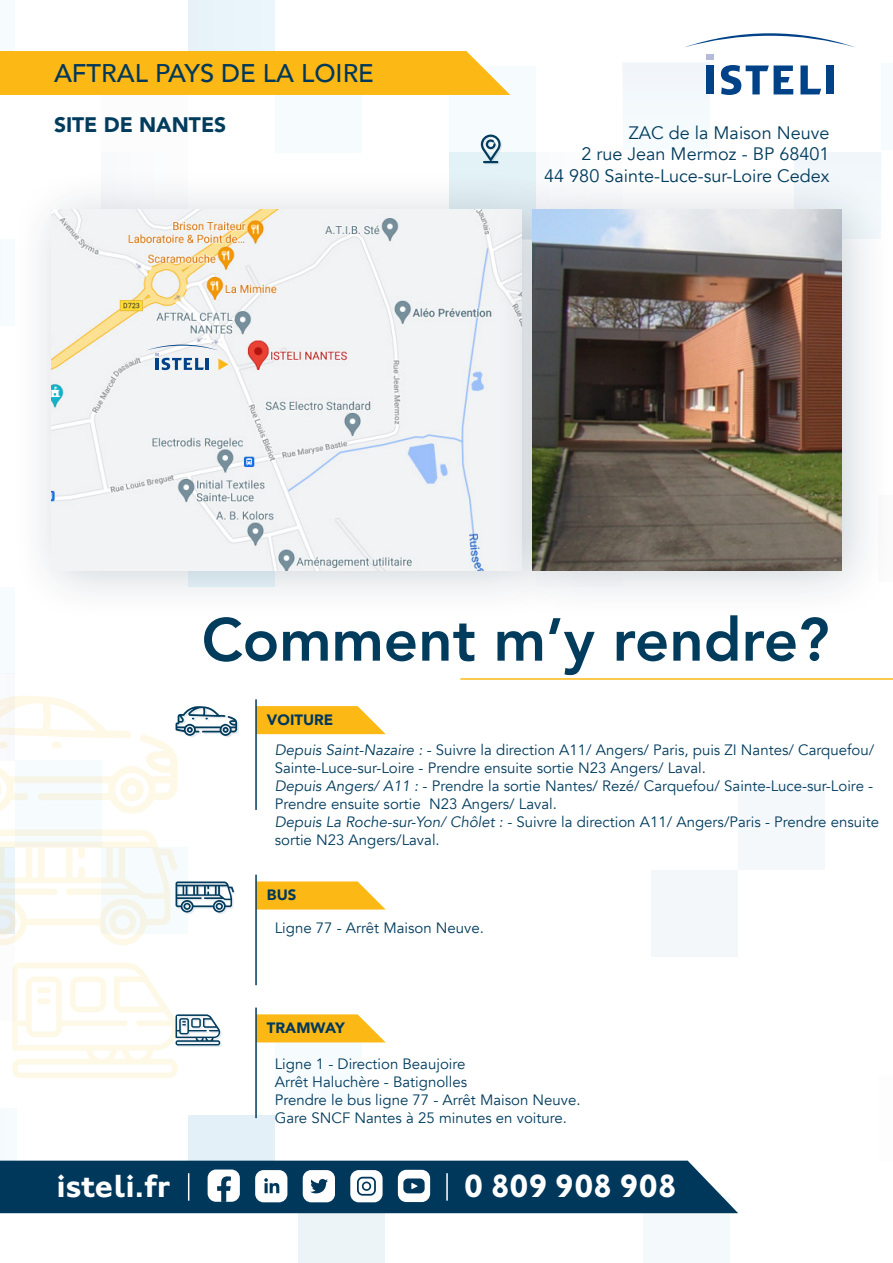
<style>
.page{position:relative;width:893px;height:1263px;background:#fff}
.page>*{position:absolute;margin:0;border:0;box-sizing:border-box;transform-origin:0 0}
.t1{font:800 60px "Avenir";color:#023c5d}
.t2{font:700 33px "Johnston ITC Std";letter-spacing:-.02em;color:#fff}
.t3{font:500 25.5px "Avenir";color:#00385c}
.t4{font:900 21px "Avenir";color:#023c5d}
.t5{font:18px "Avenir";color:#023c5d}
.t6{font:15px/18px "Avenir";color:#023c5d}
.t7{font:900 15px "Avenir";color:#00385c}
</style>
<div class="page">
<div style="left:0;top:674px;width:15px;height:86px;background:#f9f9fc"></div>
<div style="left:0;top:0;width:15px;height:66px;background:#f6fbfe"></div>
<div style="left:0;top:239px;width:15px;height:87px;background:#f6fbfd"></div>
<div style="left:102px;top:152px;width:86px;height:87px;background:#fbfbfd"></div>
<div style="left:0;top:587px;width:15px;height:87px;background:#f6fbfe"></div>
<div style="left:651px;top:870px;width:87px;height:87px;background:#f3f7fa"></div>
<div style="left:15px;top:760px;width:87px;height:87px;background:#f6fbfe"></div>
<div style="left:449px;top:66px;width:87px;height:86px;background:#f6fbfe"></div>
<div style="left:449px;top:152px;width:87px;height:87px;background:#e3f2f7"></div>
<div style="left:188px;top:1115px;width:87px;height:87px;background:#e3f0f8"></div>
<div style="left:275px;top:1016px;width:87px;height:87px;background:#f6fbfe"></div>
<div style="left:738px;top:783px;width:86px;height:87px;background:#f4f8fb"></div>
<div style="left:623px;top:63px;width:87px;height:87px;background:#f4f9fc"></div>
<div style="left:298px;top:1189px;width:86px;height:74px;background:#ecf4f7"></div>
<div style="left:881px;top:63px;width:12px;height:87px;background:#f6fbfe"></div>
<div style="left:794px;top:152px;width:87px;height:87px;background:#f1f6fa"></div>
<div style="left:275px;top:66px;width:87px;height:87px;background:#f6fbfe"></div>
<div style="left:643px;top:1197px;width:87px;height:66px;background:#f4f9fb"></div>
<div style="left:0;top:1108px;width:17px;height:87px;background:#f6fbfd"></div>
<div style="left:188px;top:0;width:87px;height:66px;background:#e9f4fa"></div>
<div style="left:0;top:51px;width:510px;height:44px;background:#fcb814"></div>
<svg style="left:0;top:830px;width:235px;height:115px"></svg>
<svg style="left:12px;top:963px;width:210px;height:115px"></svg>
<svg style="left:257px;top:706px;width:129px;height:28px;background:#fcc02e"></svg>
<svg style="left:257px;top:881px;width:128px;height:28px;background:#fcc030"></svg>
<svg style="left:257px;top:1014px;width:128px;height:28px;background:#fcc02f"></svg>
<hr style="left:255px;top:699px;width:2px;height:111px;background:#023c5d">
<hr style="left:255px;top:875px;width:2px;height:110px;background:#023c5d">
<hr style="left:255px;top:1007px;width:2px;height:111px;background:#023c5d">
<hr style="left:460px;top:678px;width:433px;height:2px;background:#fcb814">
<svg style="left:0;top:696px;width:239px;height:118px"></svg>
<div style="left:10px;top:167px;width:566px;height:456px;background:#092840;opacity:.2"></div>
<img style="left:51px;top:209px;width:441px;height:361px">
<div style="left:492px;top:167px;width:401px;height:456px;background:#092840;opacity:.2"></div>
<img style="left:533px;top:209px;width:309px;height:361px">
<svg style="left:481px;top:135px;width:21px;height:29px"></svg>
<div style="left:706px;top:65px;width:7px;height:29px;background:#004287"></div>
<div style="left:826px;top:65px;width:7px;height:29px;background:#004287"></div>
<svg style="left:706px;top:54px;width:7px;height:5px"></svg>
<svg style="left:800px;top:65px;width:21px;height:29px"></svg>
<svg style="left:721px;top:65px;width:72px;height:30px"></svg>
<svg style="left:685px;top:33px;width:169px;height:14px"></svg>
<svg style="left:146px;top:345px;width:82px;height:25px"></svg>
<svg style="left:0;top:1160px;width:738px;height:53px;background:#235472"></svg>
<p class="t3" style="left:54px;top:51px;width:321px">AFTRAL PAYS DE LA LOIRE</p>
<p class="t4" style="left:54px;top:106px;width:174px">SITE DE NANTES</p>
<p class="t5" style="left:629px;top:122px;width:202px">ZAC de la Maison Neuve</p>
<p class="t5" style="left:582px;top:143px;width:249px">2 rue Jean Mermoz - BP 68401</p>
<p class="t5" style="left:544px;top:165px;width:287px">44 980 Sainte-Luce-sur-Loire Cedex</p>
<p class="t1" style="left:202px;top:585px;width:629px">Comment m’y rendre?</p>
<p class="t7" style="left:267px;top:707px;width:68px">VOITURE</p>
<p class="t6" style="left:275px;top:741px;width:601px">Depuis Saint-Nazaire : - Suivre la direction A11/ Angers/ Paris, puis ZI Nantes/ Carquefou/<br>Sainte-Luce-sur-Loire - Prendre ensuite sortie N23 Angers/ Laval.</p>
<p class="t6" style="left:275px;top:777px;width:600px">Depuis Angers/ A11 : - Prendre la sortie Nantes/ Rezé/ Carquefou/ Sainte-Luce-sur-Loire -<br>Prendre ensuite sortie N23 Angers/ Laval.</p>
<p class="t6" style="left:275px;top:813px;width:606px">Depuis La Roche-sur-Yon/ Chôlet : - Suivre la direction A11/ Angers/Paris - Prendre ensuite sortie N23 Angers/Laval.</p>
<p class="t7" style="left:267px;top:882px;width:31px">BUS</p>
<p class="t6" style="left:275px;top:919px;width:211px">Ligne 77 - Arrêt Maison Neuve.</p>
<p class="t7" style="left:267px;top:1015px;width:79px">TRAMWAY</p>
<p class="t6" style="left:275px;top:1055px;width:192px">Ligne 1 - Direction Beaujoire</p>
<p class="t6" style="left:275px;top:1073px;width:194px">Arrêt Haluchère - Batignolles</p>
<p class="t6" style="left:275px;top:1091px;width:307px">Prendre le bus ligne 77 - Arrêt Maison Neuve.</p>
<p class="t6" style="left:275px;top:1109px;width:294px">Gare SNCF Nantes à 25 minutes en voiture.</p>
<p class="t2" style="left:57px;top:1166px;width:115px">isteli.fr</p>
<p class="t2" style="left:464px;top:1166px;width:215px">0 809 908 908</p>
</div>
